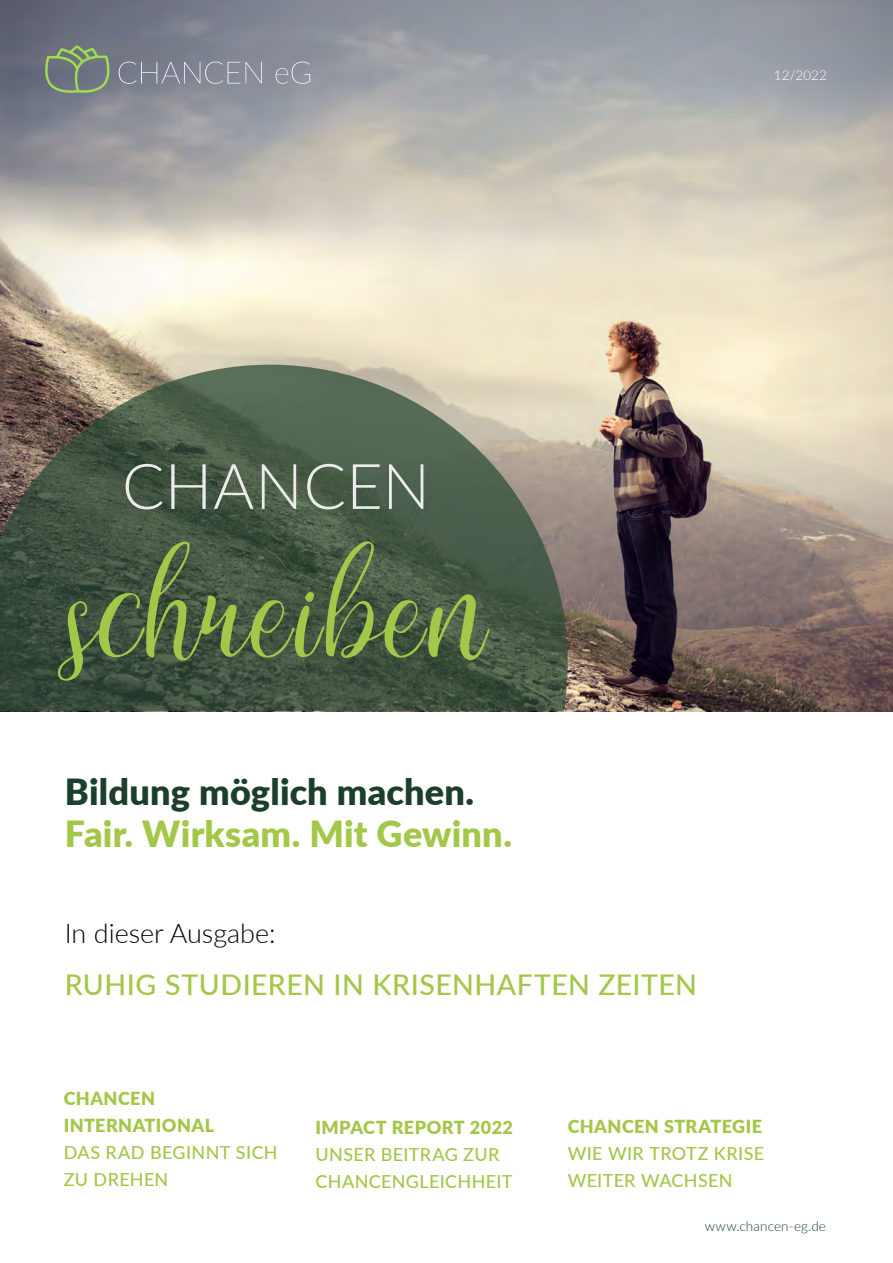
<style>
.page{position:relative;width:893px;height:1263px;background:#fff}
.page>*{position:absolute;margin:0;border:0;box-sizing:border-box;transform-origin:0 0}
.t1{font:165px "arabella";letter-spacing:.03em;color:#a3c748}
.t2{font:300 63px "Lato";letter-spacing:.005em;color:#ececec}
.t3{font:900 36px "Lato";letter-spacing:.005em;color:#a3c748}
.t4{font:900 36px "Lato";letter-spacing:.005em;color:#1b3f2a}
.t5{font:500 28.5px "Lato";letter-spacing:.02em;color:#a3c748}
.t6{font:300 27px "Lato";color:#000}
.t7{font:500 18px/27px "Lato";letter-spacing:.02em;color:#a3c748}
.t8{font:900 18px/27px "Lato";letter-spacing:.025em;color:#a3c748}
.t9{font:300 13.5px "Lato";letter-spacing:.01em;color:#1b3f2a}
.t10{font:300 13.5px "Lato";letter-spacing:.01em;color:#fff}
</style>
<div class="page">
<img style="left:0;top:0;width:893px;height:711px">
<svg style="left:0;top:365px;width:568px;height:346px;background:#566350"></svg>
<svg style="left:45px;top:47px;width:195px;height:46px;background:#7f878a"></svg>
<svg style="left:246px;top:62px;width:16px;height:22px"></svg>
<svg style="left:276px;top:62px;width:34px;height:22px"></svg>
<p class="t10" style="left:774px;top:66px;width:55px">12/2022</p>
<h2 class="t2" style="left:122px;top:442px;width:310px">CHANCEN</h2>
<h1 class="t1" style="left:68px;top:510px;width:418px">schreiben</h1>
<h3 class="t4" style="left:65px;top:765px;width:411px">Bildung möglich machen.</h3>
<h3 class="t3" style="left:65px;top:807px;width:449px">Fair. Wirksam. Mit Gewinn.</h3>
<h3 class="t6" style="left:65px;top:915px;width:212px">In dieser Ausgabe:</h3>
<h3 class="t5" style="left:65px;top:964px;width:633px">RUHIG STUDIEREN IN KRISENHAFTEN ZEITEN</h3>
<p class="t8" style="left:64px;top:1084px;width:152px">CHANCEN<br>INTERNATIONAL</p>
<p class="t7" style="left:64px;top:1138px;width:215px">DAS RAD BEGINNT SICH<br>ZU DREHEN</p>
<p class="t8" style="left:315px;top:1113px;width:199px">IMPACT REPORT 2022</p>
<p class="t7" style="left:315px;top:1140px;width:198px">UNSER BEITRAG ZUR<br>CHANCENGLEICHHEIT</p>
<p class="t8" style="left:568px;top:1112px;width:196px">CHANCEN STRATEGIE</p>
<p class="t7" style="left:568px;top:1139px;width:198px">WIE WIR TROTZ KRISE<br>WEITER WACHSEN</p>
<p class="t9" style="left:705px;top:1217px;width:123px">www.chancen-eg.de</p>
</div>
